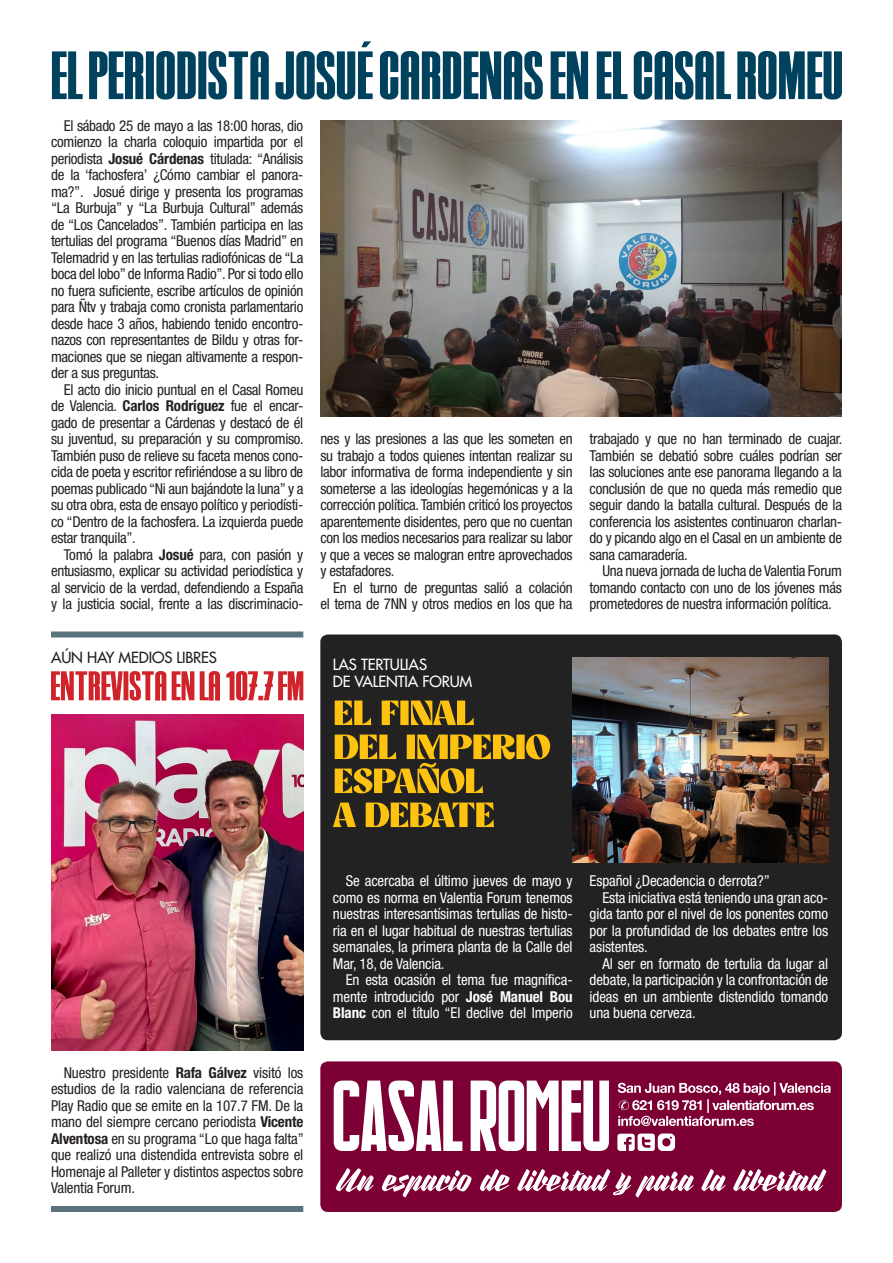
<style>
.page{position:relative;width:893px;height:1263px;background:#fff}
.page>*{position:absolute;margin:0;border:0;box-sizing:border-box;transform-origin:0 0}
.t1{font:condensed 15px/16.5px "Helvetica Neue LT Pro";letter-spacing:-.02em;color:#231f20;text-align:justify}
.t2{font:condensed 15px/16.5px "Helvetica Neue LT Pro";letter-spacing:-.01em;color:#fff;text-align:justify}
.t3{font:500 15px/16.5px "Futura Std";letter-spacing:-.01em;color:#fff}
.t4{font:500 15px "Futura Std";letter-spacing:-.01em;color:#231f20}
.s1{font-weight:700}
</style>
<div class="page">
<div style="left:320px;top:1061px;width:522px;height:151px;background:#7c0033;border-radius:8px"></div>
<svg style="left:334px;top:1080px;width:128px;height:71px"></svg>
<svg style="left:471px;top:1080px;width:138px;height:71px"></svg>
<svg style="left:617px;top:1133px;width:58px;height:18px"></svg>
<svg style="left:336px;top:1168px;width:490px;height:29px"></svg>
<svg style="left:618px;top:1082px;width:213px;height:44px"></svg>
<div style="left:320px;top:634px;width:522px;height:406px;background:#222;border-radius:8px"></div>
<svg style="left:52px;top:41px;width:790px;height:58px"></svg>
<img style="left:320px;top:120px;width:522px;height:297px">
<div style="left:51px;top:631px;width:252px;height:6px;background:#59727e"></div>
<div style="left:51px;top:1206px;width:252px;height:6px;background:#59727e"></div>
<img style="left:51px;top:714px;width:252px;height:336px">
<svg style="left:51px;top:671px;width:252px;height:29px"></svg>
<img style="left:573px;top:658px;width:255px;height:204px">
<svg style="left:333px;top:802px;width:161px;height:25px"></svg>
<svg style="left:335px;top:700px;width:139px;height:25px"></svg>
<svg style="left:335px;top:734px;width:215px;height:59px"></svg>
<p class="t1" style="left:51px;top:117px;width:254px;text-indent:13px">El sábado 25 de mayo a las 18:00 horas, dio comienzo la charla coloquio impartida por el periodista <span class="s1">Josué Cárdenas</span> titulada: “Análisis de la ‘fachosfera’ ¿Cómo cambiar el panora&shy;ma?”. Josué dirige y presenta los programas “La Burbuja” y “La Burbuja Cultural” además de “Los Cancelados”. También participa en las tertulias del programa “Buenos días Madrid” en Telemadrid y en las tertulias radiofónicas de “La boca del lobo” de Informa Radio”. Por si todo ello no fuera suficiente, escribe artículos de opinión para Ñtv y trabaja como cronista parlamentario desde hace 3 años, habiendo tenido encontro&shy;nazos con representantes de Bildu y otras for&shy;maciones que se niegan altivamente a respon&shy;der a sus preguntas.</p>
<p class="t1" style="left:51px;top:381px;width:254px;text-indent:13px">El acto dio inicio puntual en el Casal Romeu de Valencia. <span class="s1">Carlos Rodríguez</span> fue el encar&shy;gado de presentar a Cárdenas y destacó de él su juventud, su preparación y su compromiso.<br>También puso de relieve su faceta menos cono&shy;cida de poeta y escritor refiriéndose a su libro de poemas publicado “Ni aun bajándote la luna” y a su otra obra, esta de ensayo político y periodísti&shy;co “Dentro de la fachosfera. La izquierda puede estar tranquila”.</p>
<p class="t1" style="left:51px;top:546px;width:254px;text-indent:13px">Tomó la palabra <span class="s1">Josué</span> para, con pasión y entusiasmo, explicar su actividad periodística y al servicio de la verdad, defendiendo a España y la justicia social, frente a las discriminacio-</p>
<p class="t4" style="left:51px;top:648px;width:167px">AÚN HAY MEDIOS LIBRES</p>
<p class="t1" style="left:320px;top:431px;width:254px">nes y las presiones a las que les someten en su trabajo a todos quienes intentan realizar su labor informativa de forma independiente y sin someterse a las ideologías hegemónicas y a la corrección política. También criticó los proyectos aparentemente disidentes, pero que no cuentan con los medios necesarios para realizar su labor y que a veces se malogran entre aprovechados y estafadores.</p>
<p class="t1" style="left:320px;top:579px;width:254px;text-align:right">En el turno de preguntas salió a colación el tema de 7nn y otros medios en los que ha</p>
<p class="t1" style="left:590px;top:431px;width:254px">trabajado y que no han terminado de cuajar.<br>También se debatió sobre cuáles podrían ser las soluciones ante ese panorama llegando a la conclusión de que no queda más remedio que seguir dando la batalla cultural. Después de la conferencia los asistentes continuaron charlan&shy;do y picando algo en el Casal en un ambiente de sana camaradería.</p>
<p class="t1" style="left:590px;top:563px;width:254px;text-indent:13px">Una nueva jornada de lucha de Valentia Forum tomando contacto con uno de los jóvenes más prometedores de nuestra información política.</p>
<p class="t3" style="left:333px;top:657px;width:75px;text-indent:28px">TERTULIAS<br>DE VALEN</p>
<p class="t3" style="left:333px;top:657px;width:9px">LAS</p>
<p class="t3" style="left:398px;top:673px;width:76px">TIA FORUM</p>
<p class="t1" style="left:51px;top:1064px;width:254px;text-indent:13px">Nuestro presidente <span class="s1">Rafa Gálvez</span> visitó los estudios de la radio valenciana de referencia Play Radio que se emite en la 107.7 FM. De la mano del siempre cercano periodista <span class="s1">Vicente Alventosa</span> en su programa “Lo que haga falta” que realizó una distendida entrevista sobre el Homenaje al Palleter y distintos aspectos sobre Valentia Forum.</p>
<p class="t2" style="left:333px;top:872px;width:241px;text-indent:13px">Se acercaba el último jueves de mayo y como es norma en Valentia Forum tenemos nuestras interesantísimas tertulias de histo&shy;ria en el lugar habitual de nuestras tertulias semanales, la primera planta de la Calle del Mar, 18, de Valencia.</p>
<p class="t2" style="left:333px;top:971px;width:241px;text-indent:13px">En esta ocasión el tema fue magnífica&shy;mente introducido por <span class="s1">José Manuel Bou Blanc</span> con el título “El declive del Imperio</p>
<p class="t2" style="left:590px;top:872px;width:182px">Español ¿Decadencia o derrota?”</p>
<p class="t2" style="left:602px;top:889px;width:227px">Esta iniciativa está teniendo una gran aco-</p>
<p class="t2" style="left:590px;top:905px;width:240px">gida tanto por el nivel de los ponentes como</p>
<p class="t2" style="left:590px;top:922px;width:240px">por la profundidad de los debates entre los</p>
<p class="t2" style="left:590px;top:938px;width:60px">asistentes.</p>
<p class="t2" style="left:602px;top:955px;width:227px">Al ser en formato de tertulia da lugar al</p>
<p class="t2" style="left:590px;top:971px;width:240px">debate, la participación y la confrontación de</p>
<p class="t2" style="left:590px;top:988px;width:240px">ideas en un ambiente distendido tomando</p>
<p class="t2" style="left:590px;top:1004px;width:107px">una buena cerveza.</p>
</div>
